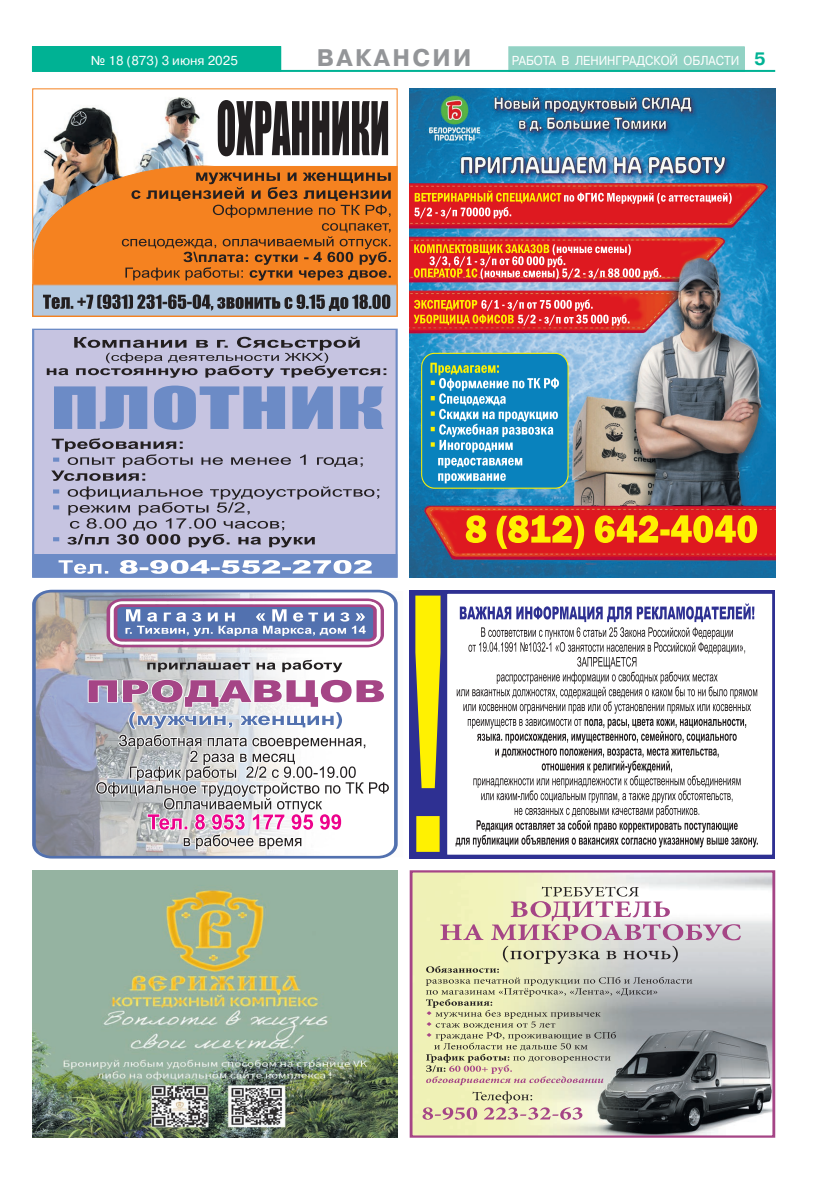
<style>
.page{position:relative;width:813px;height:1184px;background:#fff}
.page>*{position:absolute;margin:0;border:0;box-sizing:border-box;transform-origin:0 0}
.t1{font:700 24px "Pragmatica C";letter-spacing:.1em;color:#939598}
.t2{font:700 18px "Pragmatica C";color:#00b294}
.t3{font:13px "Pragmatica C";color:#fff;scale:.9 1}
.t4{font:13px "Pragmatica C";color:#fff}
</style>
<div class="page">
<div style="left:509px;top:47px;width:235px;height:24px;background:#92d2c4"></div>
<div style="left:508px;top:46px;width:236px;height:26px;border:1px solid #92d2c4"></div>
<div style="left:32px;top:47px;width:249px;height:24px;background:#00b294"></div>
<div style="left:32px;top:46px;width:249px;height:26px;border:1px solid #00b294"></div>
<hr style="left:32px;top:70px;width:743px;height:2px;background:#00b294">
<img style="left:414px;top:874px;width:357px;height:260px">
<div style="left:410px;top:870px;width:365px;height:268px;border:3px solid #a54586"></div>
<svg style="left:422px;top:1091px;width:160px;height:29px;background:#e0d3b4"></svg>
<svg style="left:426px;top:887px;width:315px;height:198px;background:#c2bead"></svg>
<img style="left:32px;top:870px;width:365px;height:268px">
<div style="left:409px;top:590px;width:366px;height:268px;background:#2e3092"></div>
<div style="left:446px;top:593px;width:326px;height:262px;background:#fff"></div>
<div style="left:446px;top:593px;width:326px;height:262px;border:1px solid #2e3092"></div>
<svg style="left:455px;top:603px;width:302px;height:244px"></svg>
<svg style="left:415px;top:596px;width:25px;height:256px"></svg>
<svg style="left:32px;top:590px;width:366px;height:269px"></svg>
<svg style="left:105px;top:597px;width:281px;height:52px"></svg>
<svg style="left:147px;top:660px;width:195px;height:12px"></svg>
<svg style="left:87px;top:678px;width:304px;height:172px"></svg>
<img style="left:43px;top:97px;width:185px;height:64px">
<svg style="left:34px;top:161px;width:361px;height:123px;background:#e09352"></svg>
<svg style="left:218px;top:100px;width:170px;height:56px"></svg>
<div style="left:33px;top:285px;width:364px;height:31px;background:#b3c8df"></div>
<div style="left:32px;top:284px;width:365px;height:33px;border:1px solid #f58220"></div>
<svg style="left:43px;top:294px;width:347px;height:17px"></svg>
<svg style="left:122px;top:172px;width:269px;height:109px;background:#cf7020"></svg>
<div style="left:32px;top:88px;width:365px;height:229px;border:1px solid #f58220"></div>
<div style="left:33px;top:329px;width:363px;height:248px;background:#c6c4e1"></div>
<div style="left:32px;top:328px;width:365px;height:250px;border:2px solid #6c8bc6"></div>
<div style="left:33px;top:554px;width:363px;height:23px;background:#6c8bc6"></div>
<svg style="left:47px;top:337px;width:339px;height:41px"></svg>
<svg style="left:51px;top:438px;width:328px;height:109px"></svg>
<svg style="left:59px;top:560px;width:313px;height:14px"></svg>
<svg style="left:54px;top:386px;width:329px;height:44px"></svg>
<img style="left:409px;top:88px;width:366px;height:490px">
<svg style="left:414px;top:191px;width:317px;height:28px;background:#e44336"></svg>
<svg style="left:413px;top:299px;width:216px;height:27px;background:#e65439"></svg>
<svg style="left:414px;top:244px;width:247px;height:35px;background:#e65741"></svg>
<svg style="left:466px;top:515px;width:291px;height:34px;background:#ec7912"></svg>
<div style="left:421px;top:353px;width:147px;height:135px;background:#0982bd;border-radius:13px"></div>
<div style="left:421px;top:353px;width:147px;height:136px;border:1px solid #fff101;border-radius:13px"></div>
<svg style="left:430px;top:363px;width:129px;height:120px"></svg>
<p class="t4" style="left:108px;top:54px;width:129px">5 (52 ) 5 марта 2018</p>
<h1 class="t1" style="left:317px;top:44px;width:156px">ВАКАНСИИ</h1>
<p class="t3" style="left:502px;top:50px;width:254px">РАБОТА В ЛЕНИНГРАДСКОЙ ОБЛАСТИ</p>
<p class="t4" style="left:91px;top:54px;width:148px">№ 18 (873) 3 июня 2025</p>
<h2 class="t2" style="left:754px;top:49px;width:13px">5</h2>
<p class="t3" style="left:512px;top:53px;width:254px">РАБОТА В ЛЕНИНГРАДСКОЙ ОБЛАСТИ</p>
</div>
